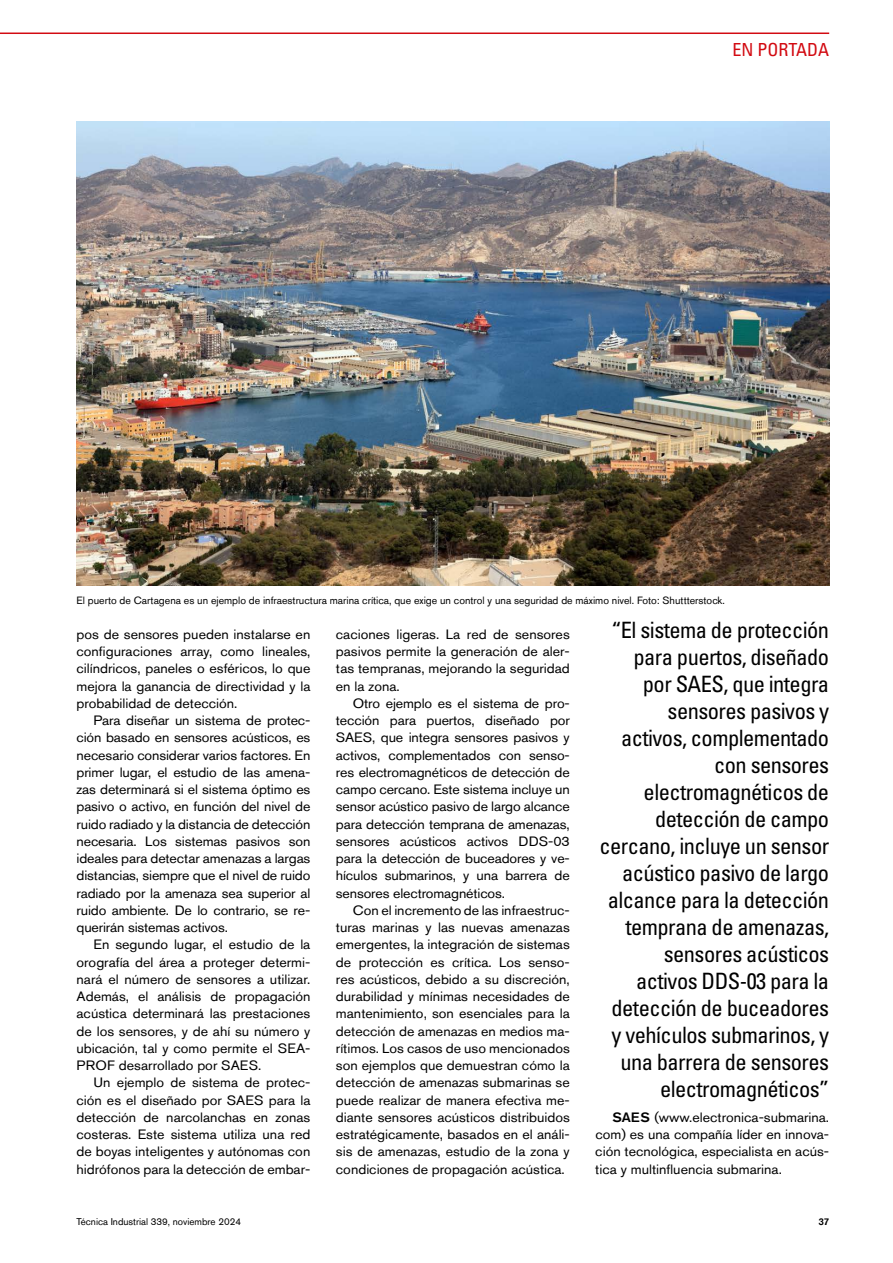
<style>
.page{position:relative;width:893px;height:1263px;background:#fff}
.page>*{position:absolute;margin:0;border:0;box-sizing:border-box;transform-origin:0 0}
.t1{font:condensed 22.5px/27px "Univers LT Std";letter-spacing:-.025em;color:#000;text-align:right}
.t2{font:condensed 18px "Univers LT Std";color:#d20a11}
.t3{font:13.5px/17.2px "Akzidenz Grotesk Std";color:#000;text-align:justify;scale:1.05 1}
.t4{font:10.5px "Akzidenz Grotesk Std";color:#000}
.t5{font:9.75px "Akzidenz Grotesk Std";color:#000}
.t6{font:500 9.75px "Akzidenz Grotesk Std";color:#000}
.s1{font-weight:500}
</style>
<div class="page">
<hr style="left:0;top:33px;width:829px;height:1px;background:#d20a11">
<img style="left:77px;top:121px;width:752px;height:464px">
<h2 class="t2" style="left:732px;top:38px;width:98px">EN PORTADA</h2>
<p class="t4" style="left:77px;top:594px;width:650px">El puerto de Cartagena es un ejemplo de infraestructura marina crítica, que exige un control y una seguridad de máximo nivel. Foto: Shuttterstock.</p>
<p class="t1" style="left:600px;top:616px;width:231px">“El sistema de protección para puertos, diseñado por SAES, que integra sensores pasivos y activos, complementado con sensores electromagnéticos de detección de campo cercano, incluye un sensor acústico pasivo de largo alcance para la detección temprana de amenazas, sensores acústicos activos DDS-03 para la detección de buceadores y vehículos submarinos, y una barrera de sensores electromagnéticos”</p>
<p class="t3" style="left:77px;top:625px;width:224px">pos de sensores pueden instalarse en configuraciones array, como lineales, cilíndricos, paneles o esféricos, lo que mejora la ganancia de directividad y la probabilidad de detección.</p>
<p class="t3" style="left:77px;top:712px;width:224px;text-indent:17px">Para diseñar un sistema de protec&shy;ción basado en sensores acústicos, es necesario considerar varios factores. En primer lugar, el estudio de las amena&shy;zas determinará si el sistema óptimo es pasivo o activo, en función del nivel de ruido radiado y la distancia de detección necesaria. Los sistemas pasivos son ideales para detectar amenazas a largas distancias, siempre que el nivel de ruido radiado por la amenaza sea superior al ruido ambiente. De lo contrario, se re&shy;querirán sistemas activos.</p>
<p class="t3" style="left:77px;top:936px;width:224px;text-indent:17px">En segundo lugar, el estudio de la orografía del área a proteger determi&shy;nará el número de sensores a utilizar.<br>Además, el análisis de propagación acústica determinará las prestaciones de los sensores, y de ahí su número y ubicación, tal y como permite el SEA-PROF desarrollado por SAES.</p>
<p class="t3" style="left:77px;top:1074px;width:224px;text-indent:17px">Un ejemplo de sistema de protec&shy;ción es el diseñado por SAES para la detección de narcolanchas en zonas costeras. Este sistema utiliza una red de boyas inteligentes y autónomas con hidrófonos para la detección de embar-</p>
<p class="t3" style="left:336px;top:625px;width:224px">caciones ligeras. La red de sensores pasivos permite la generación de aler&shy;tas tempranas, mejorando la seguridad en la zona.</p>
<p class="t3" style="left:336px;top:694px;width:224px;text-indent:17px">Otro ejemplo es el sistema de pro&shy;tección para puertos, diseñado por SAES, que integra sensores pasivos y activos, complementados con senso&shy;res electromagnéticos de detección de campo cercano. Este sistema incluye un sensor acústico pasivo de largo alcance para detección temprana de amenazas, sensores acústicos activos DDS-03 para la detección de buceadores y ve&shy;hículos submarinos, y una barrera de sensores electromagnéticos.</p>
<p class="t3" style="left:336px;top:901px;width:224px;text-indent:17px">Con el incremento de las infraestruc&shy;turas marinas y las nuevas amenazas emergentes, la integración de sistemas de protección es crítica. Los senso&shy;res acústicos, debido a su discreción, durabilidad y mínimas necesidades de mantenimiento, son esenciales para la detección de amenazas en medios ma&shy;rítimos. Los casos de uso mencionados son ejemplos que demuestran cómo la detección de amenazas submarinas se puede realizar de manera efectiva me&shy;diante sensores acústicos distribuidos estratégicamente, basados en el análi&shy;sis de amenazas, estudio de la zona y condiciones de propagación acústica.</p>
<p class="t3" style="left:595px;top:1108px;width:224px;text-indent:17px"><span class="s1">SAES</span> (www.electronica-submarina. com) es una compañía líder en innova&shy;ción tecnológica, especialista en acús&shy;tica y multinfluencia submarina.</p>
<p class="t5" style="left:77px;top:1216px;width:166px">Técnica Industrial 339, noviembre 2024</p>
<p class="t6" style="left:818px;top:1215px;width:12px">37</p>
</div>
